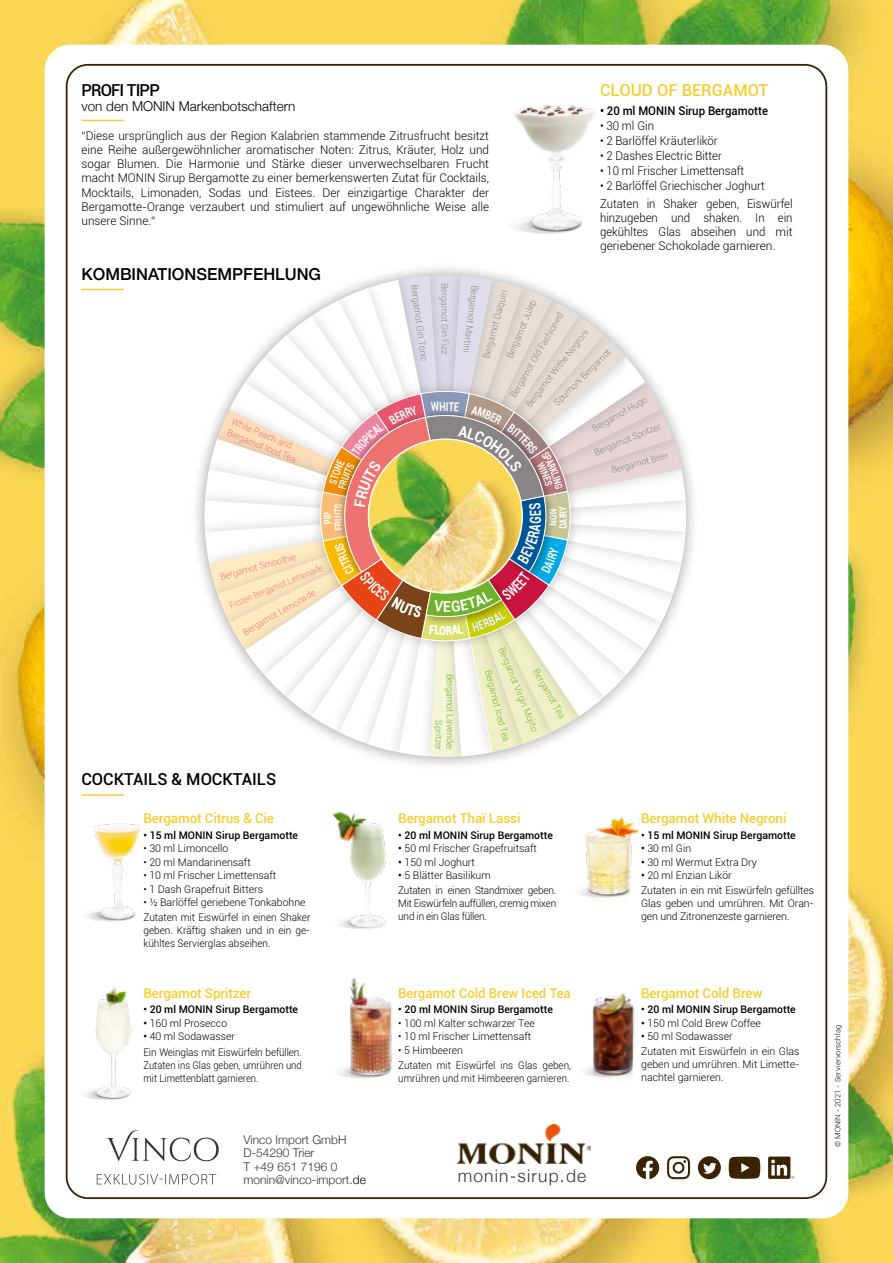
<style>
.page{position:relative;width:893px;height:1263px;background:#fff}
.page>*{position:absolute;margin:0;border:0;box-sizing:border-box;transform-origin:0 0}
.t1{font:300 17.4px "Helvetica Neue";letter-spacing:.07em;color:#373636}
.t2{font:500 16.5px "Helvetica Neue";color:#000}
.t3{font:500 16.5px "Roboto";color:#000}
.t4{font:500 16.5px "Roboto";color:#f7cd30}
.t5{font:500 16.5px "Roboto";letter-spacing:-.05em;color:#000}
.t6{font:700 15.15px "Roboto";color:#fff;scale:.92 1}
.t7{font:500 13.5px "Roboto";letter-spacing:-.01em;color:#f7cd30}
.t8{font:300 13.5px "Helvetica Neue";color:#000}
.t9{font:700 12.3px "Roboto";color:#fff;scale:.75 1}
.t10{font:300 12px/14.2px "Roboto";color:#000;text-align:justify}
.t11{font:300 12px/14px "Roboto";color:#000;scale:.95 1}
.t12{font:300 12px/13.2px "Helvetica Neue";color:#373636}
.t13{font:500 12px "Roboto";color:#000}
.t14{font:700 10.65px "Roboto";color:#fff;scale:.73 1}
.t15{font:300 10.5px/14.9px "Roboto";color:#000}
.t16{font:500 10.5px "Roboto";color:#000}
.t17{font:300 10.5px/12.8px "Roboto";color:#000;scale:.95 1}
.t18{font:300 10.5px/12.8px "Roboto";color:#000;scale:.9 1}
.t19{font:300 10.5px/12.8px "Roboto";letter-spacing:-.02em;color:#000;scale:.95 1}
.t20{font:300 10.5px/14.9px "Roboto";letter-spacing:-.02em;color:#000}
.t21{font:300 10.5px "Roboto";color:#000;scale:.91 1}
.t22{font:300 9.3px "Roboto";letter-spacing:-.005em;color:#8a8585;scale:.95 1}
.t23{font:300 9.3px/11.2px "Roboto";letter-spacing:-.005em;color:#70b22c;text-align:right;scale:.95 1}
.t24{font:300 9.3px/11.2px "Roboto";color:#ed7270;scale:.95 1}
.t25{font:300 9.3px "Roboto";color:#ed7270;scale:.86 1}
.t26{font:300 7.5px "Roboto";letter-spacing:.02em;color:#000}
.s1{font-weight:500}
.s2{color:#000}
</style>
<div class="page">
<img style="left:0;top:0;width:893px;height:1263px">
<div style="left:45px;top:45px;width:803px;height:1173px;background:#fff;border-radius:26px"></div>
<img style="left:200px;top:525px;width:4px;height:51px">
<hr style="left:81px;top:120px;width:43px;height:1px;background:#f7cd30">
<hr style="left:81px;top:794px;width:43px;height:2px;background:#f7cd30">
<img style="left:332px;top:812px;width:54px;height:119px">
<img style="left:65px;top:807px;width:75px;height:117px">
<img style="left:487px;top:105px;width:109px;height:168px">
<img style="left:339px;top:978px;width:53px;height:101px">
<img style="left:580px;top:816px;width:58px;height:82px">
<img style="left:584px;top:993px;width:51px;height:85px">
<img style="left:65px;top:982px;width:67px;height:128px">
<hr style="left:81px;top:289px;width:43px;height:1px;background:#f7cd30">
<img style="left:457px;top:1125px;width:133px;height:39px">
<svg style="left:729px;top:1156px;width:31px;height:23px"></svg>
<svg style="left:698px;top:1156px;width:23px;height:23px"></svg>
<svg style="left:636px;top:1156px;width:23px;height:23px"></svg>
<svg style="left:768px;top:1156px;width:26px;height:23px"></svg>
<svg style="left:667px;top:1156px;width:23px;height:23px"></svg>
<svg style="left:106px;top:1130px;width:113px;height:31px"></svg>
<svg style="left:97px;top:1174px;width:119px;height:10px"></svg>
<svg style="left:204px;top:275px;width:490px;height:482px"></svg>
<h2 class="t5" style="left:81px;top:78px;width:80px">PROFI TIPP</h2>
<p class="t8" style="left:81px;top:95px;width:215px">von den MONIN Markenbotschaftern</p>
<p class="t10" style="left:81px;top:128px;width:409px">“Diese ursprünglich aus der Region Kalabrien stammende Zitrusfrucht besitzt eine Reihe außergewöhnlicher aromatischer Noten: Zitrus, Kräuter, Holz und sogar Blumen. Die Harmonie und Stärke dieser unverwechselbaren Frucht macht MONIN Sirup Bergamotte zu einer bemerkenswerten Zutat für Cocktails, Mocktails, Limonaden, Sodas und Eistees. Der einzigartige Charakter der Bergamotte-Orange verzaubert und stimuliert auf ungewöhnliche Weise alle unsere Sinne.“</p>
<h2 class="t2" style="left:81px;top:261px;width:241px">KOMBINATIONSEMPFEHLUNG</h2>
<h2 class="t4" style="left:600px;top:78px;width:170px">CLOUD OF BERGAMOT</h2>
<p class="t13" style="left:600px;top:102px;width:169px">• 20 ml MONIN Sirup Bergamotte</p>
<p class="t11" style="left:600px;top:118px;width:58px">• 30 ml Gin</p>
<p class="t11" style="left:600px;top:133px;width:125px">• 2 Barlöffel Kräuterlikör</p>
<p class="t11" style="left:600px;top:148px;width:130px">• 2 Dashes Electric Bitter</p>
<p class="t11" style="left:600px;top:163px;width:153px">• 10 ml Frischer Limettensaft</p>
<p class="t11" style="left:600px;top:176px;width:204px;line-height:18.1px">• 2 Barlöffel Griechischer Joghurt<br>Zutaten in Shaker geben, Eiswürfel</p>
<p class="t11" style="left:600px;top:210px;width:204px;text-align:justify">hinzugeben und shaken. In ein gekühltes Glas abseihen und mit geriebener Schokolade garnieren.</p>
<p class="t24" style="left:234px;top:416px;width:79px;rotate:22deg">While Peach and<br>Bergamot Iced Tea</p>
<p class="t14" style="left:320px;top:519px;width:5px;rotate:-90deg">I</p>
<p class="t24" style="left:219px;top:571px;width:84px;rotate:-15deg">Bergamot Smoothie</p>
<p class="t25" style="left:228px;top:600px;width:118px;rotate:-23deg">Frozen Bergamot Lemonade</p>
<p class="t24" style="left:241px;top:628px;width:88px;rotate:-30deg">Bergamot Lemonade</p>
<h2 class="t3" style="left:81px;top:768px;width:196px">COCKTAILS &amp; MOCKTAILS</h2>
<p class="t7" style="left:143px;top:809px;width:132px">Bergamot Citrus &amp; Cie</p>
<p class="t16" style="left:143px;top:828px;width:156px">• 15 ml MONIN Sirup Bergamotte</p>
<p class="t15" style="left:143px;top:841px;width:86px">• 30 ml Limoncello</p>
<p class="t15" style="left:143px;top:854px;width:109px">• 20 ml Mandarinensaft</p>
<p class="t15" style="left:143px;top:868px;width:134px">• 10 ml Frischer Limettensaft</p>
<p class="t15" style="left:143px;top:881px;width:121px">• 1 Dash Grapefruit Bitters</p>
<p class="t15" style="left:143px;top:895px;width:168px">• ½ Barlöffel geriebene Tonkabohne<br>Zutaten mit Eiswürfel in einen Shaker</p>
<p class="t17" style="left:143px;top:923px;width:177px">geben. Kräftig shaken und in ein ge&shy;kühltes Servierglas abseihen.</p>
<p class="t7" style="left:143px;top:983px;width:109px">Bergamot Spritzer</p>
<p class="t16" style="left:143px;top:1002px;width:156px">• 20 ml MONIN Sirup Bergamotte</p>
<p class="t15" style="left:143px;top:1015px;width:85px"><span class="s1">•</span> 160 ml Prosecco</p>
<p class="t15" style="left:143px;top:1028px;width:160px;line-height:15.6px"><span class="s1">•</span> 40 ml Sodawasser<br>Ein Weinglas mit Eiswürfeln befüllen.</p>
<p class="t18" style="left:143px;top:1058px;width:177px">Zutaten ins Glas geben, umrühren und mit Limettenblatt garnieren.</p>
<p class="t12" style="left:243px;top:1132px;width:124px">Vinco Import GmbH<br>D-54290 Trier<br>T +49 651 7196 0 monin@vinco-import.<span class="s2">de</span></p>
<p class="t22" style="left:421px;top:284px;width:83px;rotate:82deg">Bergamot Gin Tonic</p>
<p class="t22" style="left:451px;top:283px;width:77px;rotate:90deg">Bergamot Gin Fizz</p>
<p class="t22" style="left:481px;top:286px;width:73px;rotate:97deg">Bergamot Martini</p>
<p class="t22" style="left:480px;top:357px;width:76px;rotate:-75deg">Bergamot Daïquiri</p>
<p class="t22" style="left:503px;top:355px;width:67px;rotate:-67deg">Bergamot Julep</p>
<p class="t22" style="left:507px;top:393px;width:103px;rotate:-60deg">Bergamot Old Fashioned</p>
<p class="t22" style="left:522px;top:402px;width:102px;rotate:-52deg">Bergamot Withe Negroni</p>
<p class="t22" style="left:551px;top:399px;width:81px;rotate:-45deg">Spumoni Bergamot</p>
<p class="t22" style="left:590px;top:424px;width:66px;rotate:-30deg">Bergamot Hugo</p>
<p class="t22" style="left:592px;top:446px;width:76px;rotate:-22deg">Bergamot Spritzer</p>
<p class="t22" style="left:610px;top:464px;width:63px;rotate:-15deg">Bergamot Beer</p>
<h3 class="t6" style="left:443px;top:596px;width:10px">E</h3>
<p class="t9" style="left:440px;top:622px;width:10px">O</p>
<p class="t23" style="left:456px;top:674px;width:82px;rotate:90deg">Bergamot Lavender<br>Spritzer</p>
<p class="t23" style="left:507px;top:646px;width:96px;rotate:68deg">Bergamot Virgin Mojito</p>
<p class="t23" style="left:541px;top:667px;width:59px;rotate:60deg">Bergamot Tea</p>
<p class="t23" style="left:494px;top:668px;width:79px;rotate:75deg">Bergamot Iced Tea</p>
<p class="t7" style="left:398px;top:809px;width:124px">Bergamot Thaï Lassi</p>
<p class="t16" style="left:398px;top:828px;width:156px">• 20 ml MONIN Sirup Bergamotte</p>
<p class="t15" style="left:398px;top:841px;width:140px"><span class="s1">•</span> 50 ml Frischer Grapefruitsaft</p>
<p class="t15" style="left:398px;top:854px;width:78px"><span class="s1">•</span> 150 ml Joghurt</p>
<p class="t20" style="left:398px;top:868px;width:159px"><span class="s1">•</span> 5 Blätter Basilikum<br>Zutaten in einen Standmixer geben.</p>
<p class="t19" style="left:398px;top:896px;width:168px">Mit Eiswürfeln auffüllen, cremig mixen und in ein Glas füllen.</p>
<p class="t7" style="left:398px;top:983px;width:174px">Bergamot Cold Brew Iced Tea</p>
<p class="t16" style="left:398px;top:1002px;width:156px">• 20 ml MONIN Sirup Bergamotte</p>
<p class="t15" style="left:398px;top:1015px;width:138px">• 100 ml Kalter schwarzer Tee</p>
<p class="t15" style="left:398px;top:1029px;width:134px">• 10 ml Frischer Limettensaft</p>
<p class="t15" style="left:398px;top:1042px;width:174px">• 5 Himbeeren<br>Zutaten mit Eiswürfel ins Glas geben,</p>
<p class="t21" style="left:398px;top:1070px;width:190px">umrühren und mit Himbeeren garnieren.</p>
<h1 class="t1" style="left:458px;top:1162px;width:130px">monin-sirup.de</h1>
<p class="t7" style="left:641px;top:809px;width:147px">Bergamot White Negroni</p>
<p class="t16" style="left:641px;top:828px;width:156px">• 15 ml MONIN Sirup Bergamotte</p>
<p class="t15" style="left:641px;top:841px;width:52px"><span class="s1">•</span> 30 ml Gin</p>
<p class="t15" style="left:641px;top:854px;width:117px"><span class="s1">•</span> 30 ml Wermut Extra Dry</p>
<p class="t15" style="left:641px;top:868px;width:174px"><span class="s1">•</span> 20 ml Enzian Likör<br>Zutaten in ein mit Eiswürfeln gefülltes</p>
<p class="t15" style="left:641px;top:896px;width:174px;line-height:12.8px">Glas geben und umrühren. Mit Oran&shy;gen und Zitronenzeste garnieren.</p>
<p class="t7" style="left:641px;top:983px;width:123px">Bergamot Cold Brew</p>
<p class="t16" style="left:641px;top:1002px;width:156px">• 20 ml MONIN Sirup Bergamotte</p>
<p class="t15" style="left:641px;top:1015px;width:121px"><span class="s1">•</span> 150 ml Cold Brew Coffee</p>
<p class="t15" style="left:641px;top:1029px;width:160px"><span class="s1">•</span> 50 ml Sodawasser<br>Zutaten mit Eiswürfeln in ein Glas</p>
<p class="t15" style="left:641px;top:1057px;width:160px;line-height:12.8px">geben und umrühren. Mit Limette&shy;nachtel garnieren.</p>
<p class="t26" style="left:833px;top:1147px;width:123px;rotate:-90deg">© MONIN - 2021 - Serviervorschlag</p>
</div>
